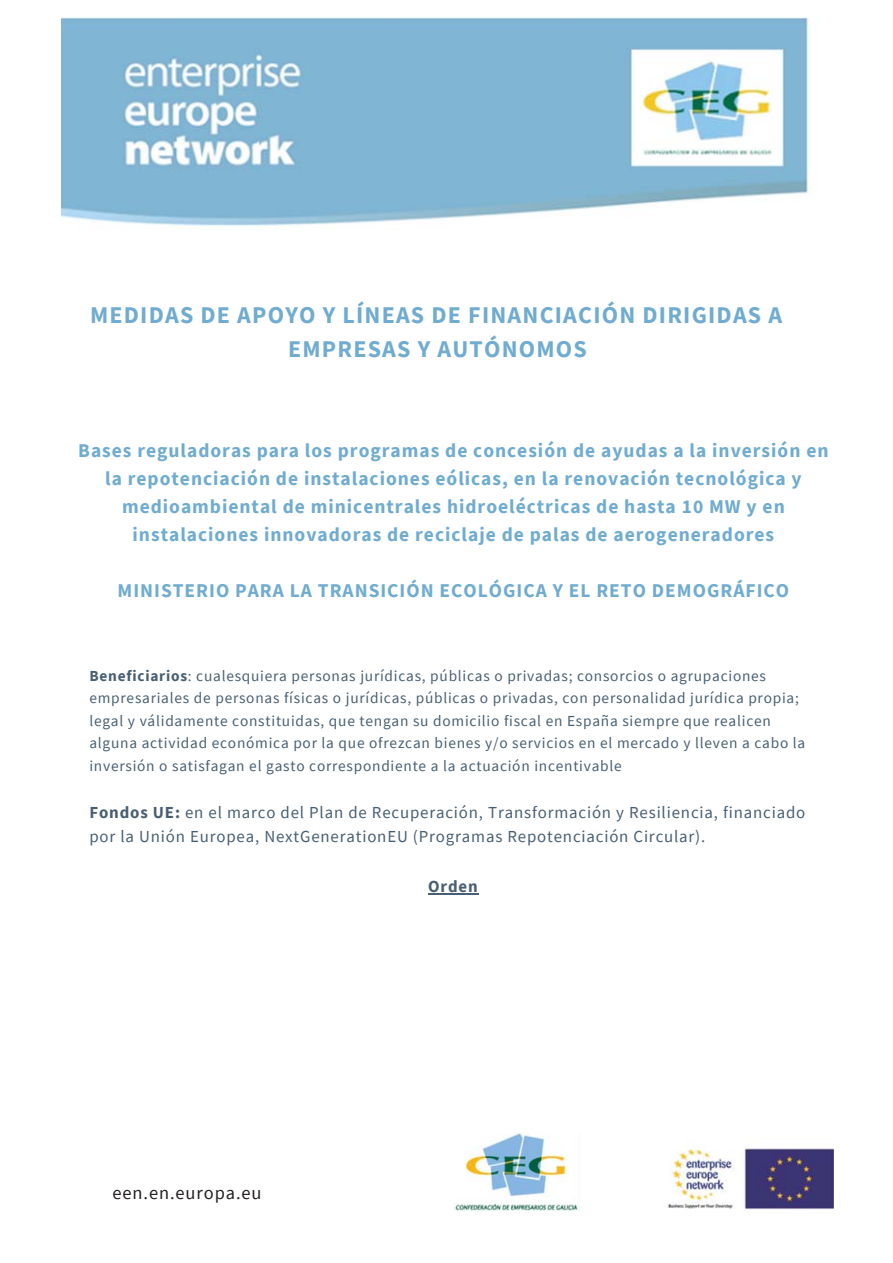
<style>
.page{position:relative;width:893px;height:1263px;background:#fff}
.page>*{position:absolute;margin:0;border:0;box-sizing:border-box;transform-origin:0 0}
.t1{font:700 24px/34.8px "Source Sans Pro";letter-spacing:.05em;color:#70acd0;text-align:center}
.t2{font:700 19.5px/28px "Source Sans Pro";letter-spacing:.05em;color:#70acd0;text-align:center}
.t3{font:18.45px "Source Sans Pro";letter-spacing:.05em;color:#231f20}
.t4{font:16.8px/24.8px "Source Sans Pro";letter-spacing:.05em;color:#485f73}
.t5{font:700 16.8px "Source Sans Pro";letter-spacing:.05em;color:#485f73}
.t6{font:15.3px/22.5px "Source Sans Pro";letter-spacing:.05em;color:#485f73}
.s1{font-weight:700}
</style>
<div class="page">
<hr style="left:428px;top:893px;width:51px;height:1px;background:#485f73">
<img style="left:453px;top:1134px;width:126px;height:77px">
<img style="left:667px;top:1146px;width:166px;height:64px">
<img style="left:61px;top:17px;width:749px;height:209px">
<h1 class="t1" style="left:90px;top:297px;width:694px">MEDIDAS DE APOYO Y LÍNEAS DE FINANCIACIÓN DIRIGIDAS A<br>EMPRESAS Y AUTÓNOMOS</h1>
<p class="t2" style="left:78px;top:436px;width:752px">Bases reguladoras para los programas de concesión de ayudas a la inversión en la repotenciación de instalaciones eólicas, en la renovación tecnológica y medioambiental de minicentrales hidroeléctricas de hasta 10 MW y en instalaciones innovadoras de reciclaje de palas de aerogeneradores</p>
<p class="t2" style="left:118px;top:576px;width:673px">MINISTERIO PARA LA TRANSICIÓN ECOLÓGICA Y EL RETO DEMOGRÁFICO</p>
<p class="t6" style="left:89px;top:664px;width:717px"><span class="s1">Beneficiarios</span>: cualesquiera personas jurídicas, públicas o privadas; consorcios o agrupaciones empresariales de personas físicas o jurídicas, públicas o privadas, con personalidad jurídica propia; legal y válidamente constituidas, que tengan su domicilio fiscal en España siempre que realicen alguna actividad económica por la que ofrezcan bienes y/o servicios en el mercado y lleven a cabo la inversión o satisfagan el gasto correspondiente a la actuación incentivable</p>
<p class="t4" style="left:89px;top:799px;width:717px"><span class="s1">Fondos UE:</span> en el marco del Plan de Recuperación, Transformación y Resiliencia, financiado por la Unión Europea, NextGenerationEU (Programas Repotenciación Circular).</p>
<p class="t5" style="left:428px;top:875px;width:51px">Orden</p>
<p class="t3" style="left:112px;top:1181px;width:151px">een.en.europa.eu</p>
</div>
